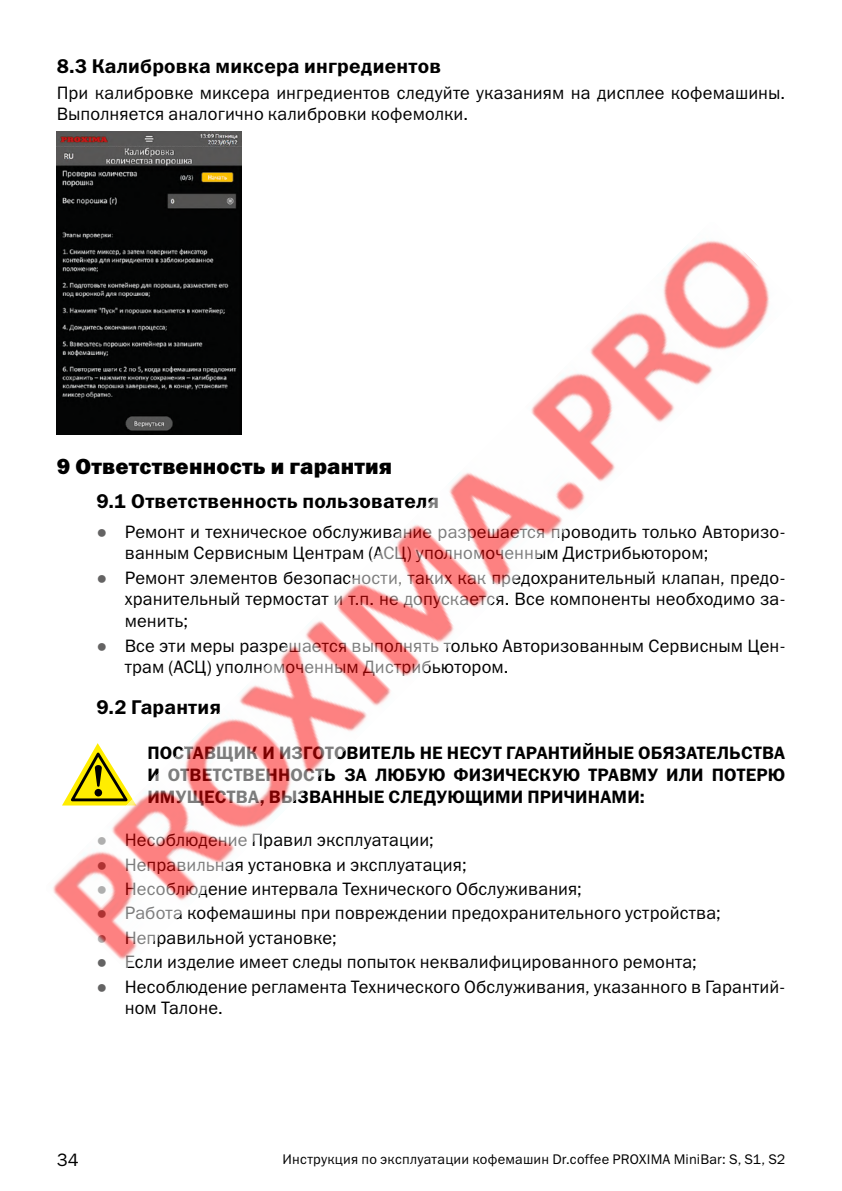
<style>
.page{position:relative;width:842px;height:1191px;background:#fff}
.page>*{position:absolute;margin:0;border:0;box-sizing:border-box;transform-origin:0 0}
.t1{font:22px "Franklin Gothic Heavy C";letter-spacing:.005em;color:#000}
.t2{font:20px "Franklin Gothic Demi C";letter-spacing:.01em;color:#000}
.t3{font:18px/21.6px "Franklin Gothic Book C";letter-spacing:.01em;color:#000}
.t4{font:18px/21.6px "Franklin Gothic Demi C";letter-spacing:.01em;color:#000;text-align:justify}
.t5{font:14px "Franklin Gothic Book C";letter-spacing:.015em;color:#000}
.s1{font-family:"Arial";color:#646363}
</style>
<div class="page">
<img style="left:57px;top:132px;width:184px;height:90px">
<img style="left:53px;top:222px;width:717px;height:738px">
<p class="t2" style="left:57px;top:55px;width:386px">8.3 Калибровка миксера ингредиентов</p>
<p class="t3" style="left:57px;top:81px;width:730px">При калибровке миксера ингредиентов следуйте указаниям на дисплее кофемашины.<br>Выполняется аналогично калибровки кофемолки.</p>
<p class="t1" style="left:57px;top:454px;width:337px">9 Ответственность и гарантия</p>
<p class="t2" style="left:96px;top:489px;width:344px">9.1 Ответственность пользователя</p>
<p class="t3" style="left:125px;top:520px;width:662px;text-indent:-28px"><span class="s1">●</span> Ремонт и техническое обслуживание разрешается проводить только Авторизо&shy;ванным Сервисным Центрам (АСЦ) уполномоченным Дистрибьютором;</p>
<p class="t3" style="left:125px;top:566px;width:662px;text-align:justify;text-indent:-28px"><span class="s1">●</span> Ремонт элементов безопасности, таких как предохранительный клапан, предо&shy;хранительный термостат и т.п. не допускается. Все компоненты необходимо за&shy;менить;</p>
<p class="t3" style="left:125px;top:634px;width:662px;text-indent:-28px"><span class="s1">●</span> Все эти меры разрешается выполнять только Авторизованным Сервисным Цен&shy;трам (АСЦ) уполномоченным Дистрибьютором.</p>
<p class="t2" style="left:96px;top:696px;width:126px">9.2 Гарантия</p>
<p class="t4" style="left:147px;top:742px;width:639px">ПОСТАВЩИК И ИЗГОТОВИТЕЛЬ НЕ НЕСУТ ГАРАНТИЙНЫЕ ОБЯЗАТЕЛЬСТВА И ОТВЕТСТВЕННОСТЬ ЗА ЛЮБУЮ ФИЗИЧЕСКУЮ ТРАВМУ ИЛИ ПОТЕРЮ ИМУЩЕСТВА, ВЫЗВАННЫЕ СЛЕДУЮЩИМИ ПРИЧИНАМИ:</p>
<p class="t3" style="left:96px;top:829px;width:339px"><span class="s1">●</span> Несоблюдение Правил эксплуатации;</p>
<p class="t3" style="left:96px;top:853px;width:372px"><span class="s1">●</span> Неправильная установка и эксплуатация;</p>
<p class="t3" style="left:96px;top:878px;width:487px"><span class="s1">●</span> Несоблюдение интервала Технического Обслуживания;</p>
<p class="t3" style="left:96px;top:902px;width:626px"><span class="s1">●</span> Работа кофемашины при повреждении предохранительного устройства;</p>
<p class="t3" style="left:96px;top:926px;width:242px"><span class="s1">●</span> Неправильной установке;</p>
<p class="t3" style="left:96px;top:951px;width:602px"><span class="s1">●</span> Если изделие имеет следы попыток неквалифицированного ремонта;</p>
<p class="t3" style="left:125px;top:975px;width:662px;text-indent:-28px"><span class="s1">●</span> Несоблюдение регламента Технического Обслуживания, указанного в Гарантий&shy;ном Талоне.</p>
<p class="t3" style="left:57px;top:1148px;width:23px">34</p>
<p class="t5" style="left:283px;top:1151px;width:504px">Инструкция по эксплуатации кофемашин Dr.coffee PROXIMA MiniBar: S, S1, S2</p>
</div>
